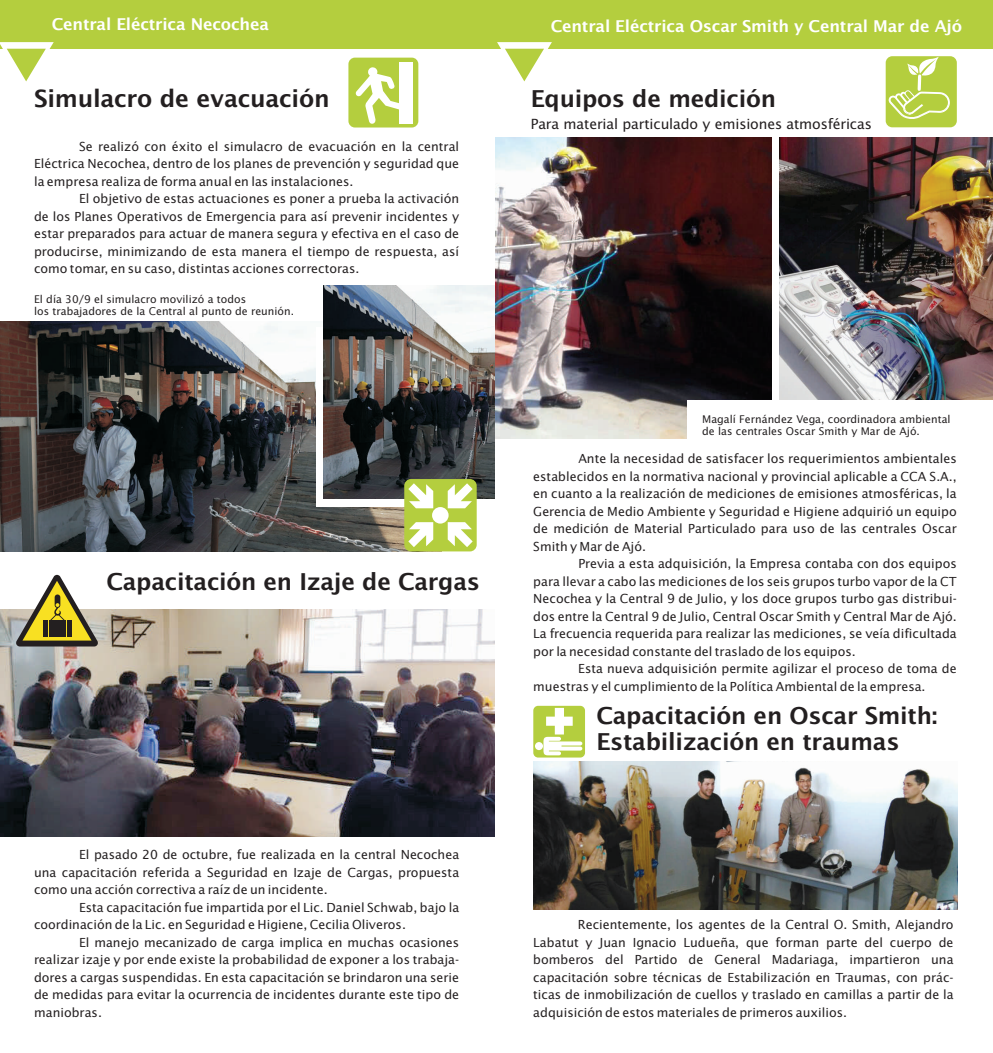
<style>
.page{position:relative;width:993px;height:1053px;background:#fff}
.page>*{position:absolute;margin:0;border:0;box-sizing:border-box;transform-origin:0 0}
.t1{font:23.75px "Lucida Sans";letter-spacing:-.01em;color:#231f20}
.t2{font:23.25px/26.4px "Lucida Sans";letter-spacing:-.01em;color:#231f20}
.t3{font:16.25px "Lucida Sans";letter-spacing:-.01em;color:#fff}
.t4{font:14px "Lucida Sans";letter-spacing:-.01em;color:#231f20}
.t5{font:12.5px/17.5px "Lucida Sans";color:#231f20;text-align:justify}
.t6{font:10.62px/12.6px "Lucida Sans";color:#231f20}
</style>
<div class="page">
<div style="left:885px;top:56px;width:71px;height:71px;background:#b4ce3e;border-radius:7px"></div>
<div style="left:495px;top:0;width:497px;height:49px;background:#b4ce3e"></div>
<img style="left:0;top:321px;width:408px;height:230px">
<div style="left:315px;top:327px;width:179px;height:179px;background:#fff"></div>
<img style="left:323px;top:286px;width:171px;height:212px">
<img style="left:0;top:609px;width:494px;height:227px">
<div style="left:348px;top:58px;width:70px;height:69px;background:#b4ce3e;border-radius:6px"></div>
<div style="left:399px;top:62px;width:13px;height:62px;background:#fff"></div>
<svg style="left:355px;top:67px;width:44px;height:57px"></svg>
<div style="left:404px;top:479px;width:72px;height:72px;background:#b4ce3e;border-radius:7px"></div>
<svg style="left:408px;top:483px;width:25px;height:25px"></svg>
<svg style="left:447px;top:483px;width:25px;height:25px"></svg>
<svg style="left:408px;top:522px;width:25px;height:25px"></svg>
<svg style="left:447px;top:522px;width:25px;height:25px"></svg>
<div style="left:432px;top:507px;width:16px;height:16px;background:#fff;border-radius:50%"></div>
<svg style="left:16px;top:575px;width:82px;height:71px"></svg>
<img style="left:495px;top:138px;width:276px;height:300px">
<img style="left:779px;top:138px;width:213px;height:261px">
<div style="left:0;top:0;width:495px;height:49px;background:#b4ce3e"></div>
<svg style="left:0;top:42px;width:54px;height:40px"></svg>
<svg style="left:497px;top:42px;width:54px;height:40px"></svg>
<div style="left:687px;top:399px;width:305px;height:46px;background:#fff"></div>
<svg style="left:887px;top:57px;width:62px;height:62px"></svg>
<img style="left:533px;top:761px;width:424px;height:148px">
<div style="left:533px;top:705px;width:52px;height:52px;background:#b4ce3e;border-radius:5px"></div>
<div style="left:534px;top:742px;width:9px;height:8px;background:#fff;border-radius:50%"></div>
<svg style="left:543px;top:707px;width:40px;height:48px"></svg>
<h3 class="t3" style="left:52px;top:17px;width:219px">Central Eléctrica Necochea</h3>
<h3 class="t3" style="left:550px;top:20px;width:413px">Central Eléctrica Oscar Smith y Central Mar de Ajó</h3>
<h1 class="t1" style="left:34px;top:89px;width:297px">Simulacro de evacuación</h1>
<p class="t5" style="left:34px;top:139px;width:426px;text-indent:45px">Se realizó con éxito el simulacro de evacuación en la central Eléctrica Necochea, dentro de los planes de prevención y seguridad que la empresa realiza de forma anual en las instalaciones.</p>
<p class="t5" style="left:34px;top:191px;width:426px;text-indent:45px">El objetivo de estas actuaciones es poner a prueba la activación de los Planes Operativos de Emergencia para así prevenir incidentes y estar preparados para actuar de manera segura y efectiva en el caso de producirse, minimizando de esta manera el tiempo de respuesta, así como tomar, en su caso, distintas acciones correctoras.</p>
<p class="t6" style="left:34px;top:294px;width:261px">El día 30/9 el simulacro movilizó a todos<br>los trabajadores de la Central al punto de reunión.</p>
<h2 class="t2" style="left:106px;top:570px;width:375px">Capacitación en Izaje de Cargas</h2>
<p class="t5" style="left:34px;top:847px;width:426px;text-indent:45px">El pasado 20 de octubre, fue realizada en la central Necochea una capacitación referida a Seguridad en Izaje de Cargas, propuesta como una acción correctiva a raíz de un incidente.</p>
<p class="t5" style="left:34px;top:899px;width:426px;text-indent:45px">Esta capacitación fue impartida por el Lic. Daniel Schwab, bajo la coordinación de la Lic. en Seguridad e Higiene, Cecilia Oliveros.</p>
<p class="t5" style="left:34px;top:934px;width:426px;text-indent:45px">El manejo mecanizado de carga implica en muchas ocasiones realizar izaje y por ende existe la probabilidad de exponer a los trabaja&shy;dores a cargas suspendidas. En esta capacitación se brindaron una serie de medidas para evitar la ocurrencia de incidentes durante este tipo de maniobras.</p>
<h2 class="t2" style="left:530px;top:87px;width:247px">Equipos de medición</h2>
<p class="t4" style="left:530px;top:118px;width:342px">Para material particulado y emisiones atmosféricas</p>
<p class="t6" style="left:702px;top:413px;width:250px">Magalí Fernández Vega, coordinadora ambiental de las centrales Oscar Smith y Mar de Ajó.</p>
<p class="t5" style="left:533px;top:451px;width:425px;text-indent:45px">Ante la necesidad de satisfacer los requerimientos ambientales establecidos en la normativa nacional y provincial aplicable a CCA S.A., en cuanto a la realización de mediciones de emisiones atmosféricas, la Gerencia de Medio Ambiente y Seguridad e Higiene adquirió un equipo de medición de Material Particulado para uso de las centrales Oscar Smith y Mar de Ajó.</p>
<p class="t5" style="left:533px;top:556px;width:425px;text-indent:45px">Previa a esta adquisición, la Empresa contaba con dos equipos para llevar a cabo las mediciones de los seis grupos turbo vapor de la CT Necochea y la Central 9 de Julio, y los doce grupos turbo gas distribui&shy;dos entre la Central 9 de Julio, Central Oscar Smith y Central Mar de Ajó.<br>La frecuencia requerida para realizar las mediciones, se veía dificultada por la necesidad constante del traslado de los equipos.</p>
<p class="t5" style="left:533px;top:661px;width:425px;text-indent:45px">Esta nueva adquisición permite agilizar el proceso de toma de muestras y el cumplimiento de la Política Ambiental de la empresa.</p>
<h2 class="t2" style="left:596px;top:703px;width:342px">Capacitación en Oscar Smith:<br>Estabilización en traumas</h2>
<p class="t5" style="left:533px;top:917px;width:421px;text-indent:44px">Recientemente, los agentes de la Central O. Smith, Alejandro Labatut y Juan Ignacio Ludueña, que forman parte del cuerpo de bomberos del Partido de General Madariaga, impartieron una capacitación sobre técnicas de Estabilización en Traumas, con prác&shy;ticas de inmobilización de cuellos y traslado en camillas a partir de la adquisición de estos materiales de primeros auxilios.</p>
</div>
